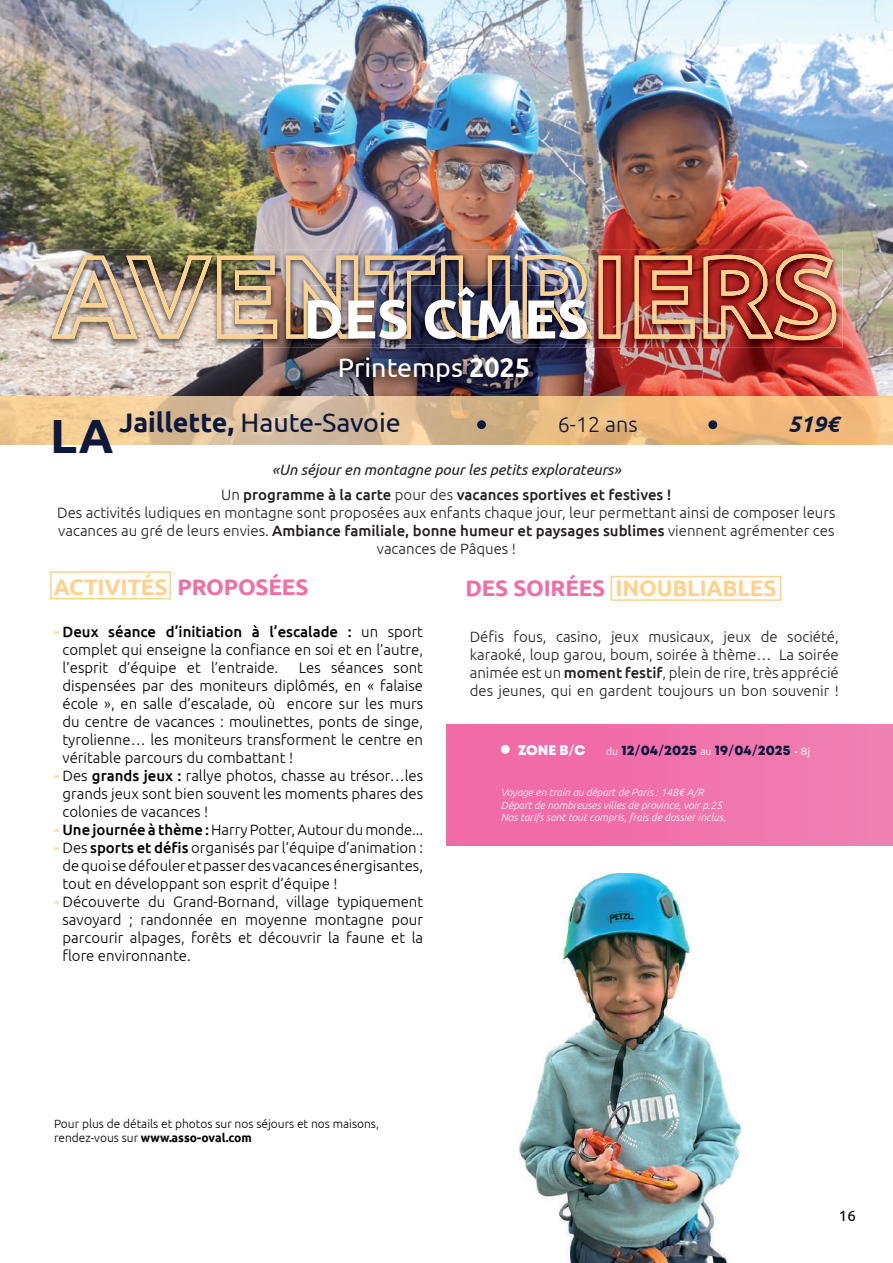
<style>
.page{position:relative;width:893px;height:1263px;background:#fff}
.page>*{position:absolute;margin:0;border:0;box-sizing:border-box;transform-origin:0 0}
.t1{font:700 54.75px "Ubuntu";color:#fff}
.t2{font:700 48px "Ubuntu";color:#0c193d}
.t3{font:26.85px "Ubuntu";color:#0c193d}
.t4{font:26.85px "Ubuntu";color:#fff}
.t5{font:700 22.5px "Ubuntu";letter-spacing:-.01em;color:#fed28d}
.t6{font:italic 700 22.5px "Ubuntu";color:#0c193d}
.t7{font:300 21.45px "Ubuntu";color:#0c193d}
.t8{font:300 15px/18px "Ubuntu";color:#000001;text-align:justify}
.t9{font:300 15px/18px "Ubuntu";color:#231f20;text-align:center}
.t10{font:italic 15px "Ubuntu";color:#231f20}
.t11{font:15px "Ubuntu";color:#000001}
.t12{font:13.95px "Mont Heavy DEMO";color:#0a183c}
.t13{font:13.95px "Mont Heavy DEMO";color:#fff}
.t14{font:300 12px/14.4px "Ubuntu";color:#000001}
.t15{font:italic 300 10.5px/12.6px "Ubuntu";color:#fff}
.s1{font-weight:700}
.s2{font-weight:500}
.s3{color:#f16da4}
.s4{font-weight:700;color:#fed28d}
.s5{font-family:"Varela Round"}
.s6{font-family:"Ubuntu";font-weight:300;font-size:10.5px;color:#fff}
.s7{font-family:"Varela Round";font-size:10.5px;color:#fff}
</style>
<div class="page">
<img style="left:1px;top:0;width:892px;height:397px">
<img style="left:0;top:0;width:1px;height:397px">
<img style="left:0;top:397px;width:893px;height:48px">
<div style="left:446px;top:725px;width:447px;height:120px;background:linear-gradient(to right,#f266a6,#ef80b2)"></div>
<div style="left:50px;top:571px;width:121px;height:28px;border:2px solid #fed28d"></div>
<div style="left:611px;top:576px;width:170px;height:25px;border:2px solid #fed28d"></div>
<div style="left:477px;top:420px;width:9px;height:9px;background:#0a183c;border-radius:50%"></div>
<div style="left:708px;top:420px;width:9px;height:9px;background:#0a183c;border-radius:50%"></div>
<div style="left:501px;top:745px;width:9px;height:9px;background:#fff;border-radius:50%"></div>
<img style="left:334px;top:352px;width:206px;height:42px">
<img style="left:46px;top:250px;width:796px;height:98px">
<img style="left:52px;top:254px;width:784px;height:86px">
<img style="left:305px;top:340px;width:285px;height:4px">
<img style="left:305px;top:285px;width:285px;height:55px">
<img style="left:519px;top:873px;width:223px;height:390px">
<h1 class="t1" style="left:304px;top:286px;width:287px">DES CÎMES</h1>
<h3 class="t4" style="left:338px;top:351px;width:194px">Printemps <span class="s1">2025</span></h3>
<h3 class="t3" style="left:119px;top:406px;width:283px"><span class="s1">Jaillette,</span> Haute-Savoie</h3>
<h3 class="t7" style="left:558px;top:411px;width:81px">6-12 ans</h3>
<h3 class="t6" style="left:788px;top:411px;width:53px">519€</h3>
<h2 class="t2" style="left:50px;top:407px;width:65px">LA</h2>
<p class="t9" style="left:57px;top:485px;width:780px">Un <span class="s2">programme à la carte</span> pour des <span class="s2">vacances sportives et festives !<br></span>Des activités ludiques en montagne sont proposées aux enfants chaque jour, leur permettant ainsi de composer leurs vacances au gré de leurs envies. <span class="s2">Ambiance familiale, bonne humeur et paysages sublimes</span> viennent agrémenter ces vacances de Pâques !</p>
<p class="t10" style="left:272px;top:460px;width:351px">«Un séjour en montagne pour les petits explorateurs»</p>
<h3 class="t5" style="left:54px;top:574px;width:256px">ACTIVITÉS <span class="s3">PROPOSÉES</span></h3>
<h3 class="t5" style="left:465px;top:575px;width:312px"><span class="s3">DES SOIRÉES</span> INOUBLIABLES</h3>
<p class="t8" style="left:63px;top:623px;width:362px;text-indent:-9px"><span class="s4">-</span> <span class="s2">Deux séance d’initiation à l’escalade :</span> un sport complet qui enseigne la confiance en soi et en l’autre, l’esprit d’équipe et l’entraide.</p>
<p class="t8" style="left:63px;top:659px;width:362px;text-indent:236px">Les séances sont dispensées par des moniteurs diplômés, en « falaise école », en salle d’escalade, où encore sur les murs du centre de vacances : moulinettes, ponts de singe, tyrolienne… les moniteurs transforment le centre en véritable parcours du combattant !</p>
<p class="t8" style="left:63px;top:767px;width:362px;text-indent:-9px"><span class="s4">-</span> Des <span class="s2">grands jeux :</span> rallye photos, chasse au trésor…les grands jeux sont bien souvent les moments phares des colonies de vacances !</p>
<p class="t8" style="left:54px;top:821px;width:371px"><span class="s4">-</span> <span class="s2">Une journée à thème :</span> Harry Potter, Autour du monde...</p>
<p class="t8" style="left:63px;top:839px;width:362px;text-indent:-9px"><span class="s4">-</span> Des <span class="s2">sports et défis</span> organisés par l’équipe d’animation : de quoi se défouler et passer des vacances énergisantes, tout en développant son esprit d’équipe !</p>
<p class="t8" style="left:63px;top:893px;width:362px;text-indent:-9px"><span class="s4">-</span> Découverte du Grand-Bornand, village typiquement savoyard ; randonnée en moyenne montagne pour parcourir alpages, forêts et découvrir la faune et la flore environnante.</p>
<p class="t9" style="left:470px;top:627px;width:371px;text-align:justify">Défis fous, casino, jeux musicaux, jeux de société, karaoké, loup garou, boum, soirée à thème… La soirée animée est un <span class="s2">moment festif</span>, plein de rire, très apprécié des jeunes, qui en gardent toujours un bon souvenir !</p>
<p class="t13" style="left:518px;top:742px;width:69px">ZONE B<span class="s5">/</span>C</p>
<p class="t12" style="left:606px;top:742px;width:206px"><span class="s6">du</span> 12<span class="s5">/</span>04<span class="s5">/</span>2025 <span class="s6">au</span> 19<span class="s5">/</span>04<span class="s5">/</span>2025 <span class="s7">- 8j</span></p>
<p class="t15" style="left:501px;top:786px;width:226px">Voyage en train au départ de Paris : 148€ A/R<br>Départ de nombreuses villes de province, voir p.25<br>Nos tarifs sont tout compris, frais de dossier inclus.</p>
<p class="t14" style="left:54px;top:1116px;width:327px">Pour plus de détails et photos sur nos séjours et nos maisons, rendez-vous sur <span class="s1">www.asso-oval.com</span></p>
<p class="t11" style="left:839px;top:1206px;width:18px">16</p>
</div>
